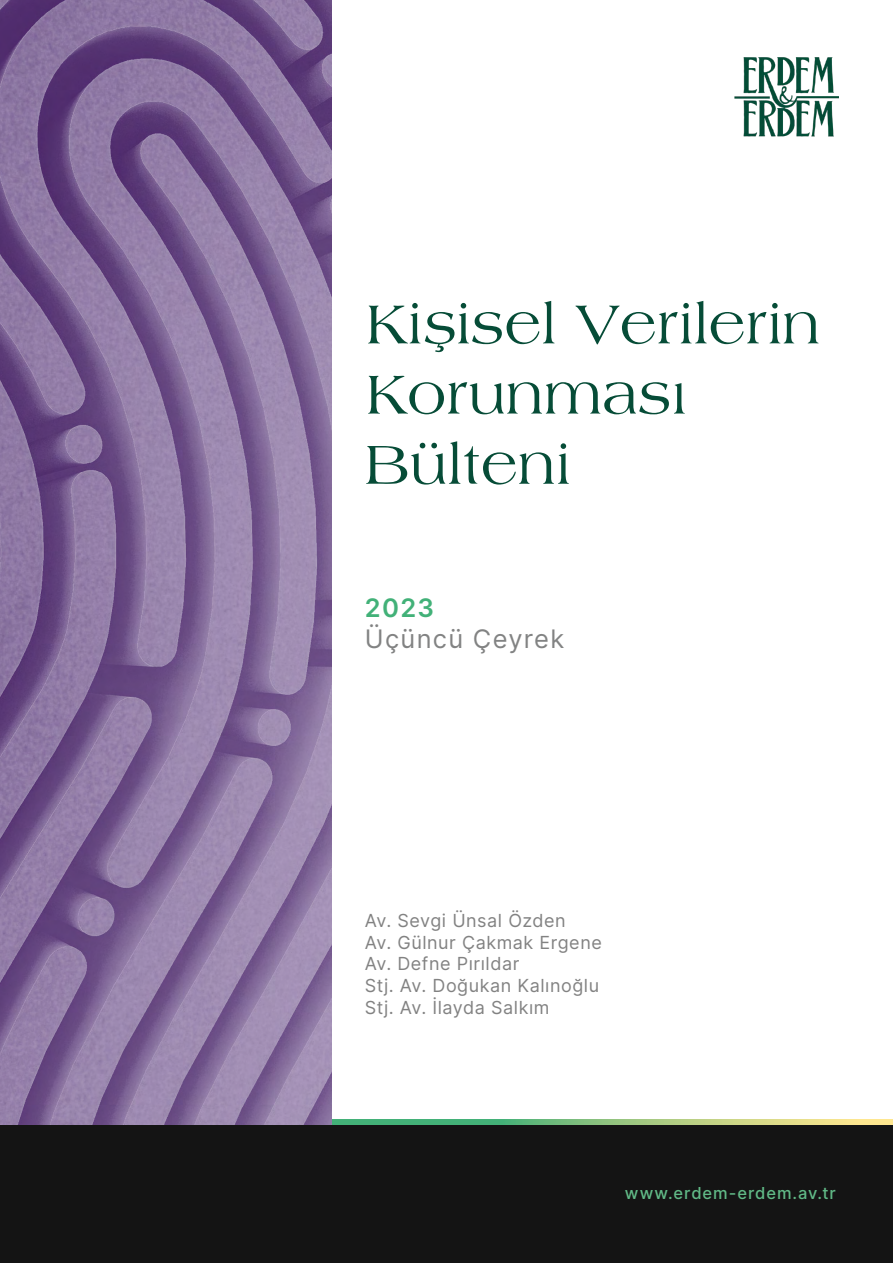
<style>
.page{position:relative;width:893px;height:1263px;background:#fff}
.page>*{position:absolute;margin:0;border:0;box-sizing:border-box;transform-origin:0 0}
.t1{font:58.5px/70.2px "Americana Std FUHA Regular";color:#064c37}
.t2{font:25.5px "Inter";letter-spacing:.05em;color:#828383}
.t3{font:600 25.5px "Inter";color:#42b178}
.t4{font:18px/21.6px "Inter";letter-spacing:.03em;color:#828282}
.t5{font:500 16.5px "Inter";letter-spacing:.055em;color:#60b986}
</style>
<div class="page">
<svg style="left:331px;top:1119px;width:562px;height:6px;background:#92c681"></svg>
<img style="left:734px;top:57px;width:105px;height:80px">
<img style="left:0;top:0;width:331px;height:1125px">
<div style="left:0;top:1125px;width:893px;height:138px;background:#141414"></div>
<h1 class="t1" style="left:365px;top:286px;width:457px">Kişisel Verilerin<br>Korunması<br>Bülteni</h1>
<h2 class="t3" style="left:365px;top:589px;width:71px">2023</h2>
<h2 class="t2" style="left:365px;top:620px;width:201px">Üçüncü Çeyrek</h2>
<p class="t4" style="left:365px;top:909px;width:238px">Av. Sevgi Ünsal Özden<br>Av. Gülnur Çakmak Ergene<br>Av. Defne Pırıldar<br>Stj. Av. Doğukan Kalınoğlu<br>Stj. Av. İlayda Salkım</p>
<p class="t5" style="left:625px;top:1181px;width:213px">www.erdem-erdem.av.tr</p>
</div>
